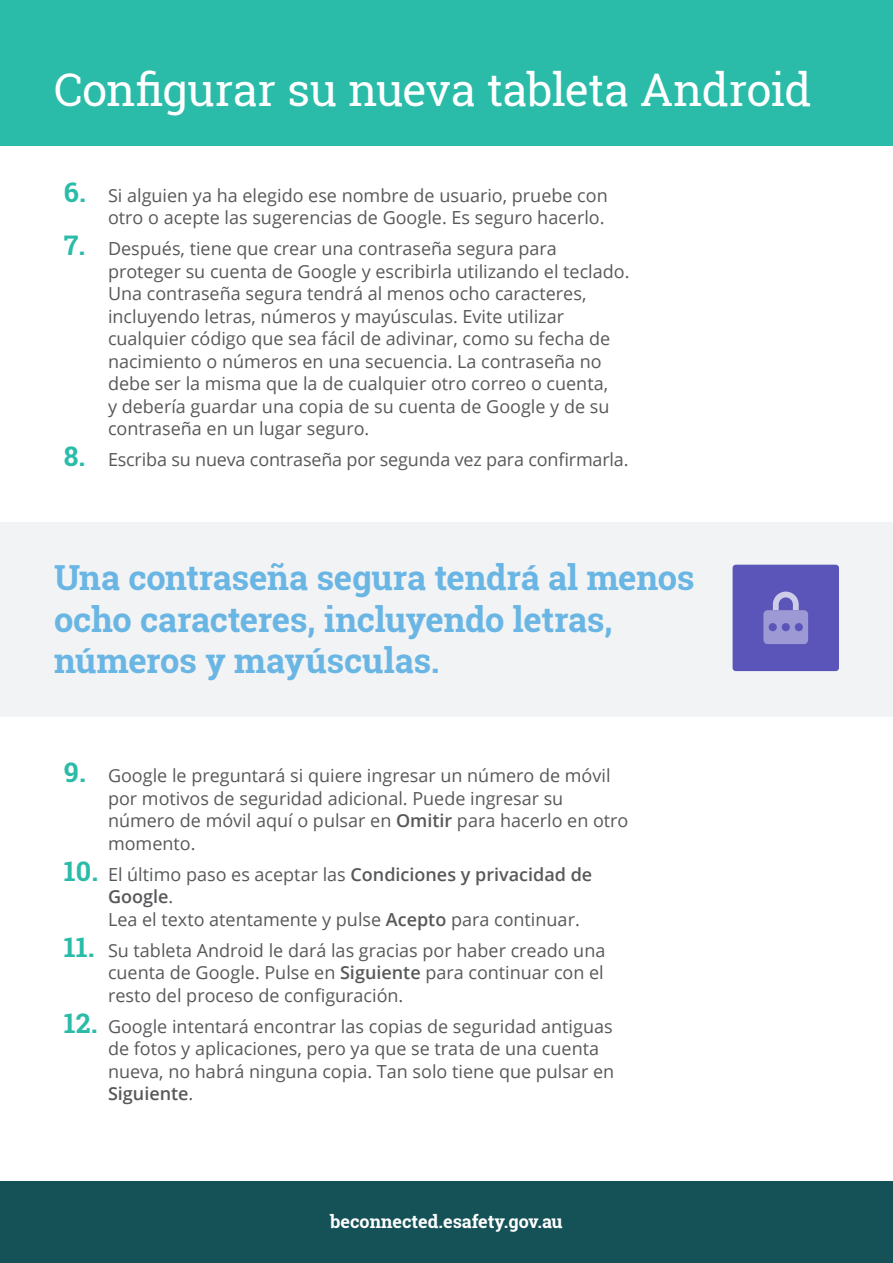
<style>
.page{position:relative;width:893px;height:1263px;background:#fff}
.page>*{position:absolute;margin:0;border:0;box-sizing:border-box;transform-origin:0 0}
.t1{font:45px "Roboto Slab";letter-spacing:-.015em;color:#fff}
.t2{font:700 34.5px/41.4px "Roboto Slab";letter-spacing:-.01em;color:#69b5e4}
.t3{font:18px/22.5px "Open Sans";color:#57585a}
.t4{font:700 18px "Roboto Slab";color:#fff}
.s1{font-family:"Roboto Slab";font-weight:700;font-size:27px;color:#2abca8}
.s2{font-weight:600}
</style>
<div class="page">
<div style="left:0;top:1181px;width:893px;height:82px;background:#155257"></div>
<div style="left:0;top:0;width:893px;height:145px;background:#2abca8"></div>
<div style="left:0;top:522px;width:893px;height:195px;background:#f2f3f4"></div>
<div style="left:733px;top:565px;width:106px;height:106px;background:#5c55b9;border-radius:3px"></div>
<svg style="left:773px;top:592px;width:26px;height:18px"></svg>
<div style="left:763px;top:610px;width:45px;height:34px;background:#9c99d4;border-radius:4px"></div>
<div style="left:782px;top:623px;width:8px;height:8px;background:#5c55b9;border-radius:50%"></div>
<div style="left:795px;top:623px;width:8px;height:8px;background:#5c55b9;border-radius:50%"></div>
<div style="left:769px;top:623px;width:8px;height:8px;background:#5c55b9;border-radius:50%"></div>
<h1 class="t1" style="left:54px;top:59px;width:759px">Configurar su nueva tableta Android</h1>
<p class="t3" style="left:64px;top:183px;width:545px;text-align:right"><span class="s1">6.</span> Si alguien ya ha elegido ese nombre de usuario, pruebe con otro o acepte las sugerencias de Google. Es seguro hacerlo.</p>
<p class="t3" style="left:108px;top:237px;width:523px;text-indent:-44px"><span class="s1">7.</span> Después, tiene que crear una contraseña segura para proteger su cuenta de Google y escribirla utilizando el teclado.<br>Una contraseña segura tendrá al menos ocho caracteres, incluyendo letras, números y mayúsculas. Evite utilizar cualquier código que sea fácil de adivinar, como su fecha de nacimiento o números en una secuencia. La contraseña no debe ser la misma que la de cualquier otro correo o cuenta,<br>y debería guardar una copia de su cuenta de Google y de su contraseña en un lugar seguro.</p>
<p class="t3" style="left:64px;top:448px;width:566px"><span class="s1">8.</span> Escriba su nueva contraseña por segunda vez para confirmarla.</p>
<h2 class="t2" style="left:54px;top:557px;width:642px">Una contraseña segura tendrá al menos ocho caracteres, incluyendo letras, números y mayúsculas.</h2>
<p class="t3" style="left:108px;top:764px;width:522px;text-indent:-44px"><span class="s1">9.</span> Google le preguntará si quiere ingresar un número de móvil por motivos de seguridad adicional. Puede ingresar su número de móvil aquí o pulsar en <span class="s2">Omitir</span> para hacerlo en otro momento.</p>
<p class="t3" style="left:108px;top:862px;width:486px;text-indent:-44px"><span class="s1">10.</span> El último paso es aceptar las <span class="s2">Condiciones y privacidad de<br>Google</span>.<br>Lea el texto atentamente y pulse <span class="s2">Acepto</span> para continuar.</p>
<p class="t3" style="left:108px;top:938px;width:499px;text-align:justify;text-indent:-44px"><span class="s1">11.</span> Su tableta Android le dará las gracias por haber creado una cuenta de Google. Pulse en <span class="s2">Siguiente</span> para continuar con el resto del proceso de configuración.</p>
<p class="t3" style="left:108px;top:1014px;width:508px;text-indent:-44px"><span class="s1">12.</span> Google intentará encontrar las copias de seguridad antiguas de fotos y aplicaciones, pero ya que se trata de una cuenta nueva, no habrá ninguna copia. Tan solo tiene que pulsar en <span class="s2">Siguiente</span>.</p>
<p class="t4" style="left:330px;top:1209px;width:234px">beconnected.esafety.gov.au</p>
</div>
